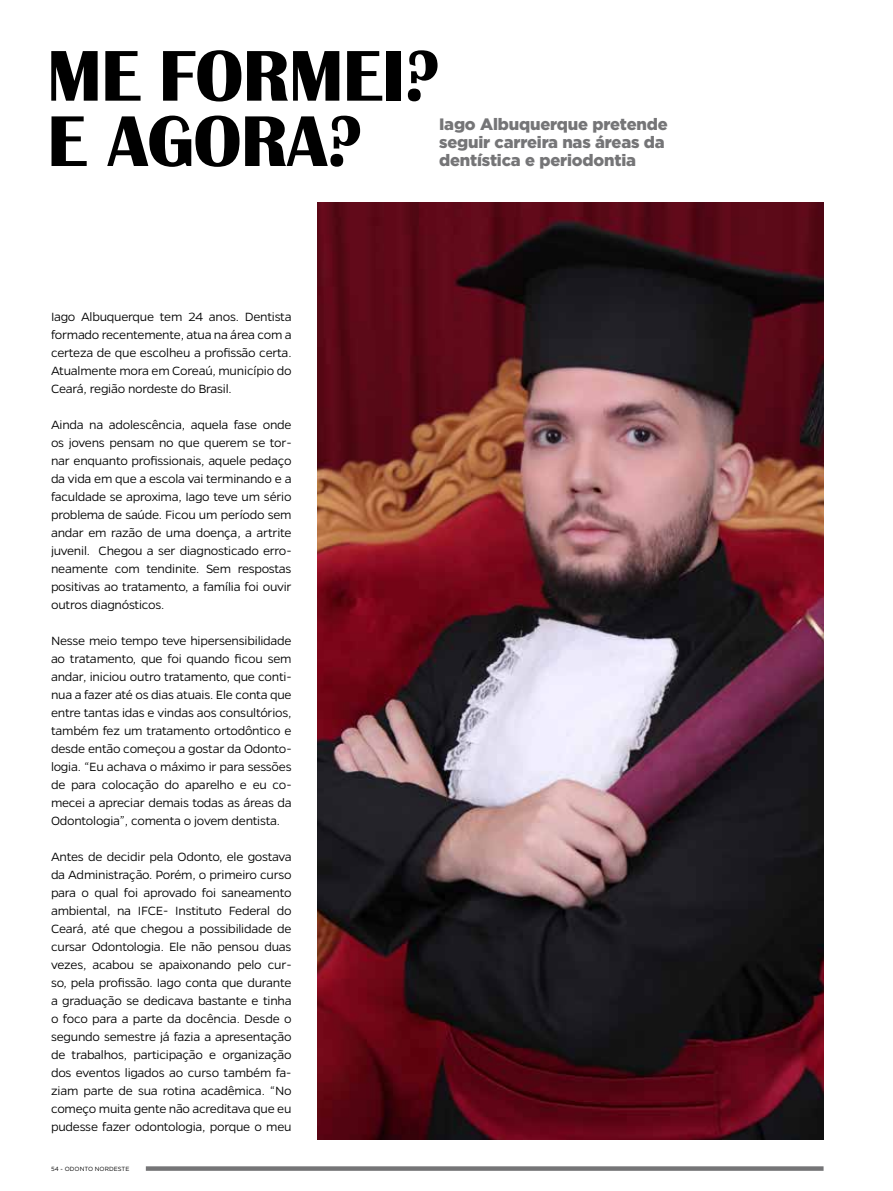
<style>
.page{position:relative;width:893px;height:1191px;background:#fff}
.page>*{position:absolute;margin:0;border:0;box-sizing:border-box;transform-origin:0 0}
.t1{font:700 74.4px/65.2px "Britannic";letter-spacing:-.01em;color:#000}
.t2{font:900 16.5px/18px "Gotham";letter-spacing:-.01em;color:#757577}
.t3{font:300 13.5px/18px "Gentona";letter-spacing:-.02em;color:#000;text-align:justify}
.t4{font:6px "Gotham";color:#000}
</style>
<div class="page">
<svg style="left:146px;top:1166px;width:678px;height:4px;background:#808082"></svg>
<img style="left:317px;top:202px;width:507px;height:938px">
<h1 class="t1" style="left:47px;top:44px;width:394px">ME FORMEI?<br>E AGORA?</h1>
<p class="t2" style="left:439px;top:115px;width:230px">Iago Albuquerque pretende seguir carreira nas áreas da dentística e periodontia</p>
<p class="t3" style="left:51px;top:307px;width:242px">Iago Albuquerque tem 24 anos. Dentista formado recentemente, atua na área com a certeza de que escolheu a profissão certa.<br>Atualmente mora em Coreaú, município do Ceará, região nordeste do Brasil.</p>
<p class="t3" style="left:51px;top:415px;width:242px">Ainda na adolescência, aquela fase onde os jovens pensam no que querem se tor&shy;nar enquanto profissionais, aquele pedaço da vida em que a escola vai terminando e a faculdade se aproxima, Iago teve um sério problema de saúde. Ficou um período sem andar em razão de uma doença, a artrite juvenil. Chegou a ser diagnosticado erro&shy;neamente com tendinite. Sem respostas positivas ao tratamento, a família foi ouvir outros diagnósticos.</p>
<p class="t3" style="left:51px;top:631px;width:242px">Nesse meio tempo teve hipersensibilidade ao tratamento, que foi quando ficou sem andar, iniciou outro tratamento, que conti&shy;nua a fazer até os dias atuais. Ele conta que entre tantas idas e vindas aos consultórios, também fez um tratamento ortodôntico e desde então começou a gostar da Odonto&shy;logia. “Eu achava o máximo ir para sessões de para colocação do aparelho e eu co&shy;mecei a apreciar demais todas as áreas da Odontologia”, comenta o jovem dentista.</p>
<p class="t3" style="left:51px;top:847px;width:242px">Antes de decidir pela Odonto, ele gostava da Administração. Porém, o primeiro curso para o qual foi aprovado foi saneamento ambiental, na IFCE- Instituto Federal do Ceará, até que chegou a possibilidade de cursar Odontologia. Ele não pensou duas vezes, acabou se apaixonando pelo cur&shy;so, pela profissão. Iago conta que durante a graduação se dedicava bastante e tinha o foco para a parte da docência. Desde o segundo semestre já fazia a apresentação de trabalhos, participação e organização dos eventos ligados ao curso também fa&shy;ziam parte de sua rotina acadêmica. “No começo muita gente não acreditava que eu pudesse fazer odontologia, porque o meu</p>
<p class="t4" style="left:51px;top:1164px;width:80px">54 - ODONTO NORDESTE</p>
</div>
